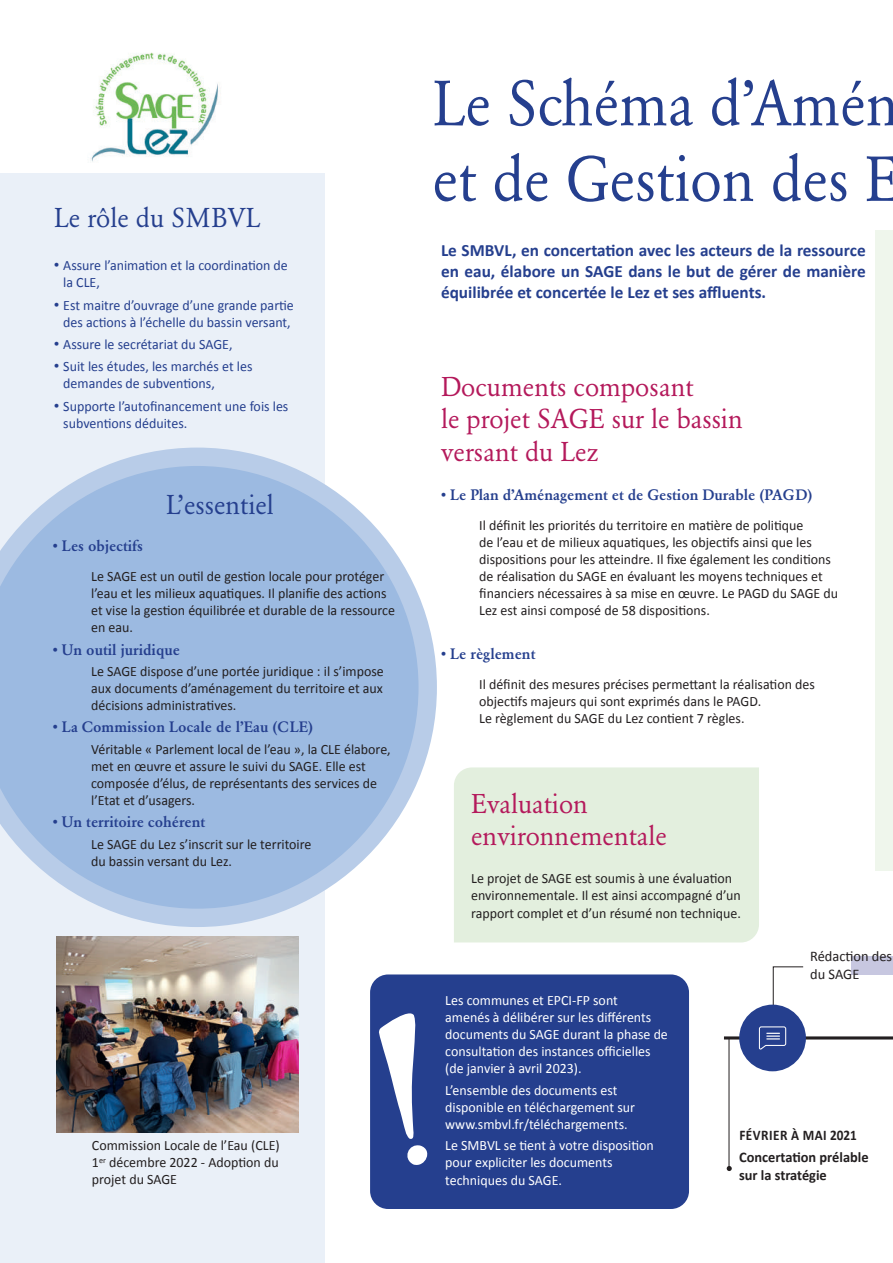
<style>
.page{position:relative;width:893px;height:1263px;background:#fff}
.page>*{position:absolute;margin:0;border:0;box-sizing:border-box;transform-origin:0 0}
.t1{font:63px/75.6px "Garamond BE";color:#253f8e;scale:.93 1}
.t2{font:27px/32.4px "Garamond BE";color:#b4195b}
.t3{font:27px "Garamond BE";color:#253f8e}
.t4{font:700 17.25px/20.7px "Calibri";color:#253f8e;text-align:justify}
.t5{font:500 15px "Garamond BE";color:#253f8e}
.t6{font:700 14.7px/17.7px "Calibri";color:#231f20}
.t7{font:14.7px/17.7px "Calibri";color:#231f20}
.t8{font:700 14.7px "Calibri";letter-spacing:.04em;color:#231f20;scale:.9 1}
.t9{font:14.25px/17.1px "Calibri";color:#231f20}
.t10{font:14.25px/17.1px "Calibri";color:#fff}
.t11{font:14.25px/17.1px "Calibri";color:#253f8e}
.s1{font-family:"Garamond BE";font-weight:500;font-size:15px}
</style>
<div class="page">
<div style="left:876px;top:231px;width:17px;height:640px;background:#eff6ec"></div>
<img style="left:90px;top:52px;width:130px;height:110px">
<div style="left:0;top:173px;width:324px;height:1090px;background:#eaf0f8"></div>
<svg style="left:105px;top:448px;width:332px;height:479px"></svg>
<svg style="left:0;top:466px;width:419px;height:443px;background:#a7c2e4"></svg>
<img style="left:56px;top:936px;width:243px;height:197px">
<div style="left:454px;top:767px;width:305px;height:175px;background:#e3efde"></div>
<div style="left:370px;top:974px;width:319px;height:235px;background:#253f8e;border-radius:18px"></div>
<div style="left:851px;top:956px;width:42px;height:18px;background:#c7c7e0"></div>
<hr style="left:724px;top:1036px;width:169px;height:3px;background:#231f20">
<svg style="left:773px;top:966px;width:30px;height:45px"></svg>
<div style="left:739px;top:1005px;width:67px;height:66px;background:#253f8e;border-radius:50%"></div>
<svg style="left:759px;top:1026px;width:27px;height:23px"></svg>
<hr style="left:729px;top:1038px;width:1px;height:130px;background:#231f20">
<svg style="left:727px;top:1166px;width:5px;height:5px"></svg>
<svg style="left:379px;top:1013px;width:49px;height:152px"></svg>
<h2 class="t3" style="left:54px;top:202px;width:208px">Le rôle du SMBVL</h2>
<p class="t11" style="left:63px;top:256px;width:226px;text-indent:-9px"><span class="s1">•</span> Assure l’animation et la coordination de la CLE,</p>
<p class="t11" style="left:54px;top:296px;width:241px;text-align:center"><span class="s1">•</span> Est maitre d’ouvrage d’une grande partie des actions à l’échelle du bassin versant,</p>
<p class="t11" style="left:54px;top:335px;width:180px"><span class="s1">•</span> Assure le secrétariat du SAGE,</p>
<p class="t11" style="left:63px;top:357px;width:191px;text-indent:-9px"><span class="s1">•</span> Suit les études, les marchés et les demandes de subventions,</p>
<p class="t11" style="left:63px;top:397px;width:227px;text-indent:-9px"><span class="s1">•</span> Supporte l’autofinancement une fois les subventions déduites.</p>
<h2 class="t3" style="left:166px;top:488px;width:110px">L’essentiel</h2>
<p class="t5" style="left:53px;top:537px;width:92px">• Les objectifs</p>
<p class="t9" style="left:91px;top:567px;width:305px">Le SAGE est un outil de gestion locale pour protéger l’eau et les milieux aquatiques. Il planifie des actions et vise la gestion équilibrée et durable de la ressource en eau.</p>
<p class="t5" style="left:53px;top:641px;width:129px">• Un outil juridique</p>
<p class="t9" style="left:91px;top:662px;width:294px;text-align:justify">Le SAGE dispose d’une portée juridique : il s’impose aux documents d’aménagement du territoire et aux décisions administratives.</p>
<p class="t5" style="left:53px;top:718px;width:262px">• La Commission Locale de l’Eau (CLE)</p>
<p class="t9" style="left:91px;top:740px;width:301px">Véritable « Parlement local de l’eau », la CLE élabore, met en œuvre et assure le suivi du SAGE. Elle est composée d’élus, de représentants des services de l’Etat et d’usagers.</p>
<p class="t5" style="left:53px;top:813px;width:154px">• Un territoire cohérent</p>
<p class="t9" style="left:91px;top:835px;width:222px">Le SAGE du Lez s’inscrit sur le territoire du bassin versant du Lez.</p>
<p class="t9" style="left:92px;top:1136px;width:189px;text-align:justify">Commission Locale de l’Eau (CLE)<br>1<sup>er</sup> décembre 2022 - Adoption du projet du SAGE</p>
<h1 class="t1" style="left:433px;top:66px;width:504px">Le Schéma d’Amén et de Gestion des E</h1>
<p class="t4" style="left:441px;top:240px;width:426px">Le SMBVL, en concertation avec les acteurs de la ressource en eau, élabore un SAGE dans le but de gérer de manière équilibrée et concertée le Lez et ses affluents.</p>
<h2 class="t2" style="left:441px;top:371px;width:303px">Documents composant<br>le projet SAGE sur le bassin versant du Lez</h2>
<p class="t5" style="left:441px;top:486px;width:373px">• Le Plan d’Aménagement et de Gestion Durable (PAGD)</p>
<p class="t9" style="left:479px;top:516px;width:360px">Il définit les priorités du territoire en matière de politique<br>de l’eau et de milieux aquatiques, les objectifs ainsi que les dispositions pour les atteindre. Il fixe également les conditions de réalisation du SAGE en évaluant les moyens techniques et financiers nécessaires à sa mise en œuvre. Le PAGD du SAGE du Lez est ainsi composé de 58 dispositions.</p>
<p class="t5" style="left:441px;top:645px;width:96px">• Le règlement</p>
<p class="t9" style="left:479px;top:675px;width:337px">Il définit des mesures précises permettant la réalisation des objectifs majeurs qui sont exprimés dans le PAGD.<br>Le règlement du SAGE du Lez contient 7 règles.</p>
<h2 class="t2" style="left:471px;top:787px;width:197px">Evaluation environnementale</h2>
<p class="t9" style="left:471px;top:869px;width:271px">Le projet de SAGE est soumis à une évaluation environnementale. Il est ainsi accompagné d’un rapport complet et d’un résumé non technique.</p>
<p class="t7" style="left:810px;top:947px;width:84px">Rédaction des du SAGE</p>
<p class="t10" style="left:445px;top:991px;width:224px">Les communes et EPCI-FP sont<br>amenés à délibérer sur les différents documents du SAGE durant la phase de consultation des instances officielles (de janvier à avril 2023).</p>
<p class="t10" style="left:445px;top:1081px;width:191px">L’ensemble des documents est disponible en téléchargement sur www.smbvl.fr/téléchargements.</p>
<p class="t10" style="left:445px;top:1136px;width:210px">Le SMBVL se tient à votre disposition pour expliciter les documents techniques du SAGE.</p>
<p class="t6" style="left:739px;top:1148px;width:131px">Concertation prélable sur la stratégie</p>
<p class="t8" style="left:739px;top:1125px;width:132px">FÉVRIER À MAI 2021</p>
</div>
